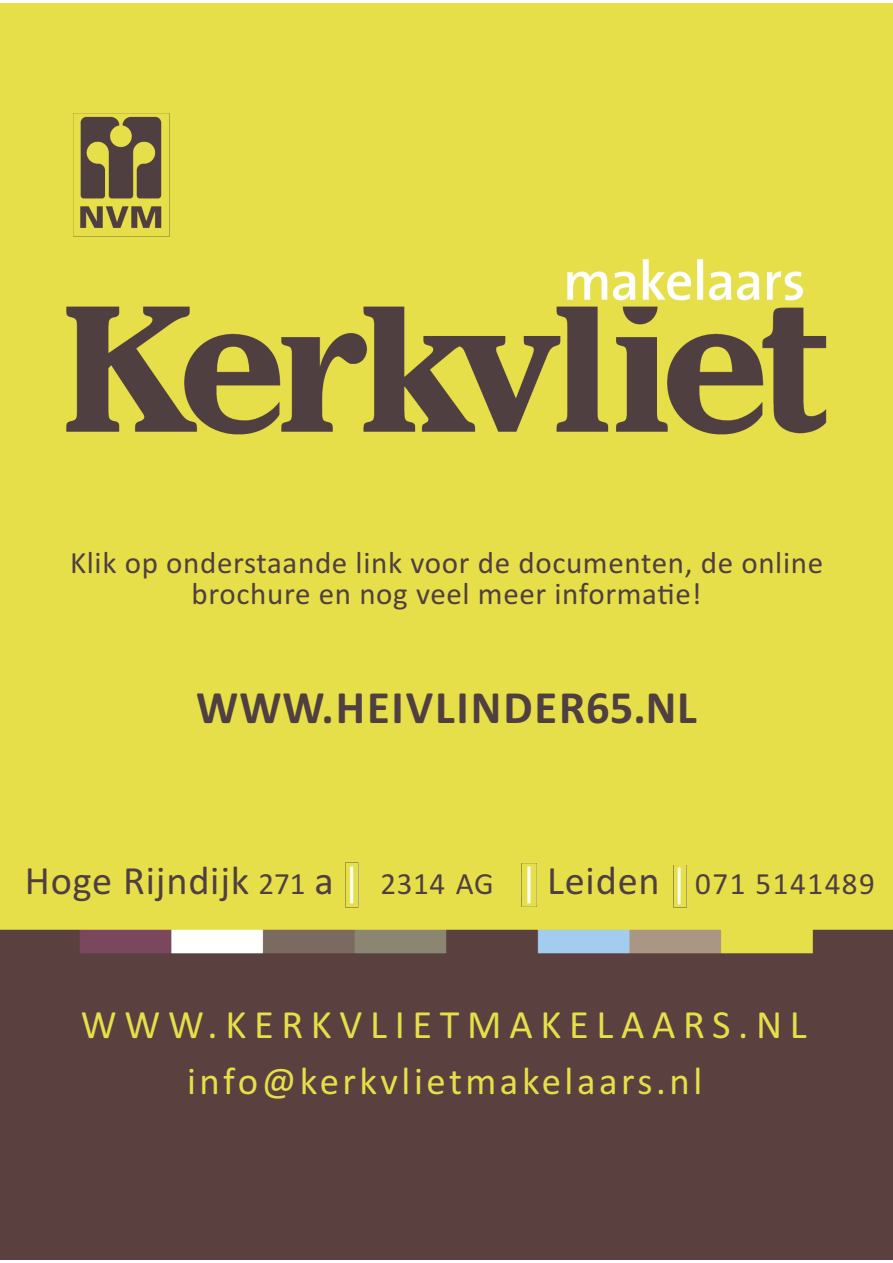
<style>
.page{position:relative;width:893px;height:1263px;background:#fff}
.page>*{position:absolute;margin:0;border:0;box-sizing:border-box;transform-origin:0 0}
.t1{font:700 46.5px "Calibri";letter-spacing:.04em;color:#503f41}
.t2{font:40.35px "Calibri";letter-spacing:.19em;color:#e6df49}
.t3{font:40.35px "Calibri";letter-spacing:.02em;color:#503f41}
.t4{font:38.85px "Calibri";letter-spacing:.09em;color:#e6df49}
.t5{font:31.05px/31px "Calibri";letter-spacing:.02em;color:#503f41;text-align:center}
.t6{font:31.05px "Calibri";letter-spacing:.05em;color:#503f41}
.s1{font-size:31.05px}
.s2{font-size:40.35px}
</style>
<div class="page">
<img style="left:0;top:3px;width:893px;height:1257px">
<div style="left:345px;top:863px;width:341px;height:44px;background:#e6df49"></div>
<img style="left:73px;top:3px;width:96px;height:233px">
<p class="t5" style="left:70px;top:546px;width:754px">Klik op onderstaande link voor de documenten, de online brochure en nog veel meer informaPe!</p>
<h1 class="t1" style="left:196px;top:679px;width:502px">WWW.HEIVLINDER65.NL</h1>
<p class="t3" style="left:25px;top:856px;width:470px">Hoge Rijndijk <span class="s1">271</span> a <span class="s1">2314 AG</span></p>
<p class="t6" style="left:547px;top:865px;width:329px"><span class="s2">Leiden</span> 071 5141489</p>
<p class="t2" style="left:81px;top:1000px;width:727px">WWW.KERKVLIETMAKELAARS.NL</p>
<p class="t4" style="left:187px;top:1057px;width:516px">info@kerkvlietmakelaars.nl</p>
</div>
